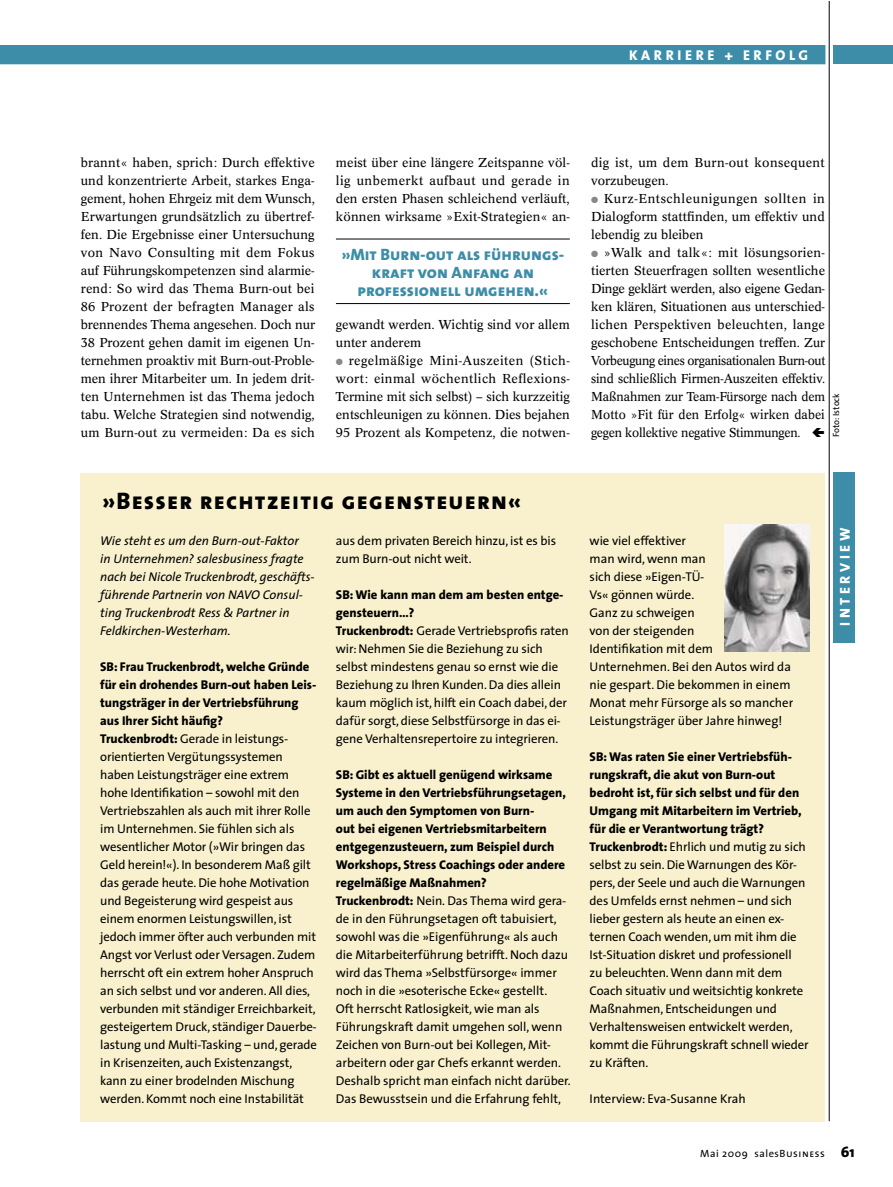
<style>
.page{position:relative;width:893px;height:1187px;background:#fff}
.page>*{position:absolute;margin:0;border:0;box-sizing:border-box;transform-origin:0 0}
.t1{font:24px "The Sans Extra Bold Caps";letter-spacing:.05em;color:#000}
.t2{font:16.5px/18px "The Sans Extra Bold Caps";color:#3d8da8;text-align:center}
.t3{font:800 14.25px "The Sans";letter-spacing:.25em;color:#fff}
.t4{font:12.75px/18px "The Sans";letter-spacing:-.01em;color:#000}
.t5{font:12.75px/18px "Concorde BE";letter-spacing:.005em;color:#000;text-align:justify}
.t6{font:italic 12.75px/18px "The Sans";color:#000}
.t7{font:12.75px/18px "Concorde BE";letter-spacing:.03em;color:#000}
.t8{font:10.5px "The Sans";letter-spacing:.05em;color:#000}
.t9{font:9px "The Sans";color:#000}
.s1{font-weight:800}
.s2{font-family:"The Sans Caps"}
.s3{font-weight:800;font-size:15px}
</style>
<div class="page">
<div style="left:833px;top:46px;width:59px;height:18px;background:#3d8da8"></div>
<hr style="left:829px;top:1px;width:1px;height:1120px;background:#000">
<div style="left:81px;top:473px;width:744px;height:647px;background:#f9f1cd"></div>
<div style="left:834px;top:472px;width:21px;height:170px;background:#3d8da8"></div>
<hr style="left:336px;top:239px;width:234px;height:1px;background:#000">
<hr style="left:336px;top:303px;width:234px;height:1px;background:#000">
<div style="left:0;top:46px;width:825px;height:18px;background:#3d8da8"></div>
<img style="left:725px;top:524px;width:85px;height:128px">
<p class="t3" style="left:629px;top:46px;width:180px">KARRIERE + ERFOLG</p>
<p class="t5" style="left:81px;top:153px;width:236px">brannt« haben, sprich: Durch effektive und konzentrierte Arbeit, starkes Enga&shy;gement, hohen Ehrgeiz mit dem Wunsch, Erwartungen grundsätzlich zu übertref&shy;fen. Die Ergebnisse einer Untersuchung von Navo Consulting mit dem Fokus auf Führungskompetenzen sind alarmie&shy;rend: So wird das Thema Burn-out bei 86 Prozent der befragten Manager als brennendes Thema angesehen. Doch nur 38 Prozent gehen damit im eigenen Un&shy;ternehmen proaktiv mit Burn-out-Proble&shy;men ihrer Mitarbeiter um. In jedem drit&shy;ten Unternehmen ist das Thema jedoch tabu. Welche Strategien sind notwendig, um Burn-out zu vermeiden: Da es sich</p>
<p class="t5" style="left:336px;top:153px;width:235px">meist über eine längere Zeitspanne völ&shy;lig unbemerkt aufbaut und gerade in den ersten Phasen schleichend verläuft, können wirksame »Exit-Strategien« an-</p>
<p class="t2" style="left:341px;top:245px;width:224px">»Mit Burn-out als führungs&shy;kraft von Anfang an professionell umgehen.«</p>
<p class="t5" style="left:336px;top:315px;width:235px">gewandt werden. Wichtig sind vor allem unter anderem</p>
<p class="t5" style="left:336px;top:351px;width:235px;text-indent:13px">regelmäßige Mini-Auszeiten (Stich&shy;wort: einmal wöchentlich Reflexions-Termine mit sich selbst) – sich kurzzeitig entschleunigen zu können. Dies bejahen 95 Prozent als Kompetenz, die notwen-</p>
<p class="t7" style="left:591px;top:153px;width:235px">dig ist, um dem Burn-out konsequent vorzubeugen.</p>
<p class="t5" style="left:591px;top:189px;width:235px;text-indent:13px">Kurz-Entschleunigungen sollten in Dialogform stattfinden, um effektiv und lebendig zu bleiben</p>
<p class="t5" style="left:591px;top:243px;width:236px;text-indent:13px">»Walk and talk«: mit lösungsorien&shy;tierten Steuerfragen sollten wesentliche Dinge geklärt werden, also eigene Gedan&shy;ken klären, Situationen aus unterschied&shy;lichen Perspektiven beleuchten, lange geschobene Entscheidungen treffen. Zur Vorbeugung eines organisationalen Burn-out sind schließlich Firmen-Auszeiten effektiv.<br>Maßnahmen zur Team-Fürsorge nach dem Motto »Fit für den Erfolg« wirken dabei gegen kollektive negative Stimmungen.</p>
<p class="t9" style="left:830px;top:437px;width:45px;rotate:-90deg">Foto: Istock</p>
<h1 class="t1" style="left:102px;top:485px;width:421px">»Besser rechtzeitig gegensteuern«</h1>
<p class="t6" style="left:100px;top:531px;width:216px">Wie steht es um den Burn-out-Faktor<br>in Unternehmen? salesbusiness fragte nach bei Nicole Truckenbrodt, geschäfts&shy;führende Partnerin von NAVO Consul&shy;ting Truckenbrodt Ress &amp; Partner in Feldkirchen-Westerham.</p>
<p class="t4" style="left:100px;top:657px;width:218px"><span class="s1">SB: Frau Truckenbrodt, welche Gründe für ein drohendes Burn-out haben Leis&shy;tungsträger in der Vertriebsführung aus Ihrer Sicht häufig?<br>Truckenbrodt:</span> Gerade in leistungs&shy;orientierten Vergütungssystemen haben Leistungsträger eine extrem hohe Identifikation – sowohl mit den Vertriebszahlen als auch mit ihrer Rolle im Unternehmen. Sie fühlen sich als wesentlicher Motor (»Wir bringen das Geld herein!«). In besonderem Maß gilt das gerade heute. Die hohe Motivation und Begeisterung wird gespeist aus einem enormen Leistungswillen, ist jedoch immer öfter auch verbunden mit Angst vor Verlust oder Versagen. Zudem herrscht oft ein extrem hoher Anspruch an sich selbst und vor anderen. All dies, verbunden mit ständiger Erreichbarkeit, gesteigertem Druck, ständiger Dauerbe&shy;lastung und Multi-Tasking – und, gerade in Krisenzeiten, auch Existenzangst, kann zu einer brodelnden Mischung werden. Kommt noch eine Instabilität</p>
<p class="t4" style="left:336px;top:531px;width:222px">aus dem privaten Bereich hinzu, ist es bis zum Burn-out nicht weit.</p>
<p class="t4" style="left:336px;top:585px;width:234px"><span class="s1">SB: Wie kann man dem am besten entge&shy;gensteuern…?<br>Truckenbrodt:</span> Gerade Vertriebsprofis raten wir: Nehmen Sie die Beziehung zu sich selbst mindestens genau so ernst wie die Beziehung zu Ihren Kunden. Da dies allein kaum möglich ist, hilft ein Coach dabei, der dafür sorgt, diese Selbstfürsorge in das ei&shy;gene Verhaltensrepertoire zu integrieren.</p>
<p class="t4" style="left:336px;top:765px;width:236px"><span class="s1">SB: Gibt es aktuell genügend wirksame Systeme in den Vertriebsführungsetagen, um auch den Symptomen von Burn-<br>out bei eigenen Vertriebsmitarbeitern entgegenzusteuern, zum Beispiel durch Workshops, Stress Coachings oder andere regelmäßige Maßnahmen?<br>Truckenbrodt:</span> Nein. Das Thema wird gera&shy;de in den Führungsetagen oft tabuisiert, sowohl was die »Eigenführung« als auch die Mitarbeiterführung betrifft. Noch dazu wird das Thema »Selbstfürsorge« immer noch in die »esoterische Ecke« gestellt.<br>Oft herrscht Ratlosigkeit, wie man als Führungskraft damit umgehen soll, wenn Zeichen von Burn-out bei Kollegen, Mit&shy;arbeitern oder gar Chefs erkannt werden.<br>Deshalb spricht man einfach nicht darüber.<br>Das Bewusstsein und die Erfahrung fehlt,</p>
<p class="t4" style="left:590px;top:531px;width:205px">wie viel effektiver<br>man wird, wenn man<br>sich diese »Eigen-TÜ-<br>Vs« gönnen würde.<br>Ganz zu schweigen<br>von der steigenden<br>Identifikation mit dem<br>Unternehmen. Bei den Autos wird da nie gespart. Die bekommen in einem<br>Monat mehr Fürsorge als so mancher<br>Leistungsträger über Jahre hinweg!</p>
<p class="t4" style="left:590px;top:747px;width:221px"><span class="s1">SB: Was raten Sie einer Vertriebsfüh&shy;rungskraft, die akut von Burn-out bedroht ist, für sich selbst und für den Umgang mit Mitarbeitern im Vertrieb, für die er Verantwortung trägt?<br>Truckenbrodt:</span> Ehrlich und mutig zu sich selbst zu sein. Die Warnungen des Kör&shy;pers, der Seele und auch die Warnungen des Umfelds ernst nehmen – und sich lieber gestern als heute an einen ex&shy;ternen Coach wenden, um mit ihm die Ist-Situation diskret und professionell<br>zu beleuchten. Wenn dann mit dem Coach situativ und weitsichtig konkrete Maßnahmen, Entscheidungen und Verhaltensweisen entwickelt werden, kommt die Führungskraft schnell wieder zu Kräften.</p>
<p class="t4" style="left:590px;top:1089px;width:158px">Interview: Eva-Susanne Krah</p>
<p class="t3" style="left:836px;top:625px;width:100px;rotate:-90deg">INTERVIEW</p>
<p class="t8" style="left:700px;top:1146px;width:156px">Mai 2009 sales<span class="s2">Business</span> <span class="s3">61</span></p>
</div>
